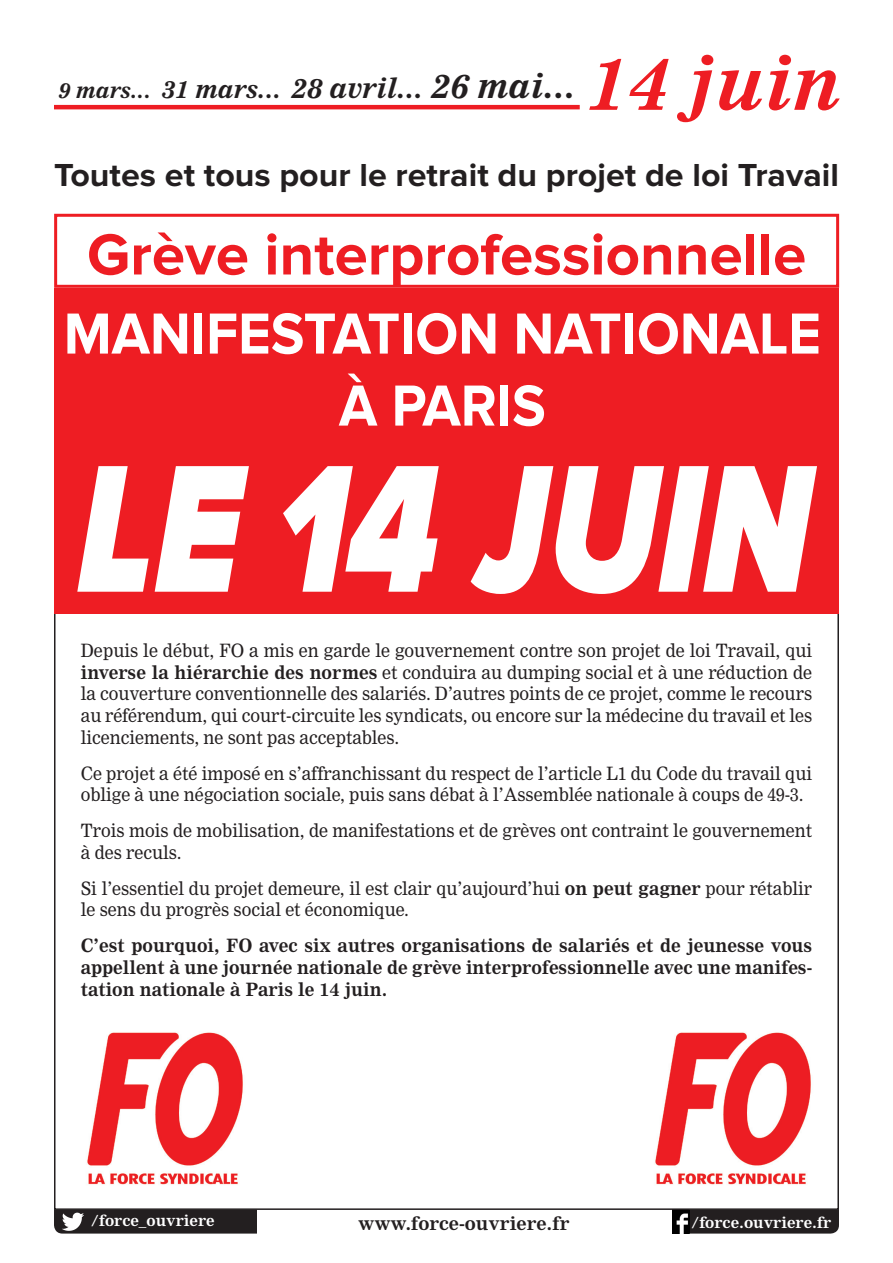
<style>
.page{position:relative;width:893px;height:1263px;background:#fff}
.page>*{position:absolute;margin:0;border:0;box-sizing:border-box;transform-origin:0 0}
.t1{font:italic 900 188.25px "Proxima Nova";color:#fff;scale:.77 1}
.t2{font:italic 700 72px "Nimrod MT Std";color:#ee1d23}
.t3{font:700 60px "Proxima Nova";color:#fff;scale:.93 1}
.t4{font:700 60px "Proxima Nova";color:#ee1d23}
.t5{font:700 33px "Proxima Nova";color:#231f20}
.t6{font:italic 700 27px "Nimrod MT Std";color:#231f20}
.t7{font:18px/21.6px "Nimrod MT Std";color:#231f20;scale:.95 1}
.t8{font:700 18px/21.6px "Nimrod MT Std";color:#231f20;text-align:justify;scale:.95 1}
.t9{font:700 18px "Nimrod MT Std";color:#231f20}
.t10{font:700 15px "Nimrod MT Std";color:#fff}
.s1{font-size:21px}
.s2{font-size:24px}
.s3{font-size:33px}
.s4{font-weight:700}
</style>
<div class="page">
<div style="left:54px;top:1210px;width:785px;height:23px;background:#231f20"></div>
<img style="left:671px;top:1210px;width:18px;height:23px">
<hr style="left:54px;top:105px;width:526px;height:4px;background:#ee1d23">
<img style="left:655px;top:1032px;width:156px;height:153px">
<img style="left:87px;top:1032px;width:156px;height:153px">
<div style="left:257px;top:1209px;width:414px;height:27px;background:#fff"></div>
<div style="left:54px;top:214px;width:785px;height:74px;border:3px solid #ee1d23"></div>
<div style="left:54px;top:288px;width:785px;height:326px;background:#ee1d23"></div>
<p class="t6" style="left:58px;top:72px;width:519px"><span class="s1">9 mars...</span> <span class="s2">31 mars...</span> 28 avril... <span class="s3">26 mai...</span></p>
<p class="t2" style="left:585px;top:40px;width:257px">14 juin</p>
<p class="t5" style="left:54px;top:156px;width:787px">Toutes et tous pour le retrait du projet de loi Travail</p>
<p class="t4" style="left:87px;top:220px;width:721px">Grève interprofessionnelle</p>
<p class="t3" style="left:64px;top:299px;width:816px">MANIFESTATION NATIONALE</p>
<p class="t3" style="left:339px;top:371px;width:224px">À PARIS</p>
<p class="t1" style="left:77px;top:420px;width:955px">LE 14 JUIN</p>
<p class="t7" style="left:81px;top:640px;width:771px;text-align:justify">Depuis le début, FO a mis en garde le gouvernement contre son projet de loi Travail, qui <span class="s4">inverse la hiérarchie des normes</span> et conduira au dumping social et à une réduction de la couverture conventionnelle des salariés. D’autres points de ce projet, comme le recours au référendum, qui court-circuite les syndicats, ou encore sur la médecine du travail et les licenciements, ne sont pas acceptables.</p>
<p class="t7" style="left:81px;top:762px;width:771px">Ce projet a été imposé en s’affranchissant du respect de l’article L1 du Code du travail qui oblige à une négociation sociale, puis sans débat à l’Assemblée nationale à coups de 49-3.</p>
<p class="t7" style="left:81px;top:820px;width:771px">Trois mois de mobilisation, de manifestations et de grèves ont contraint le gouvernement à des reculs.</p>
<p class="t7" style="left:81px;top:878px;width:771px">Si l’essentiel du projet demeure, il est clair qu’aujourd’hui <span class="s4">on peut gagner</span> pour rétablir le sens du progrès social et économique.</p>
<p class="t8" style="left:81px;top:935px;width:771px">C’est pourquoi, FO avec six autres organisations de salariés et de jeunesse vous appellent à une journée nationale de grève interprofessionnelle avec une manifes&shy;tation nationale à Paris le 14 juin.</p>
<p class="t10" style="left:91px;top:1212px;width:125px">/force_ouvriere</p>
<p class="t10" style="left:691px;top:1213px;width:142px">/force.ouvriere.fr</p>
<p class="t9" style="left:358px;top:1212px;width:213px">www.force-ouvriere.fr</p>
</div>
